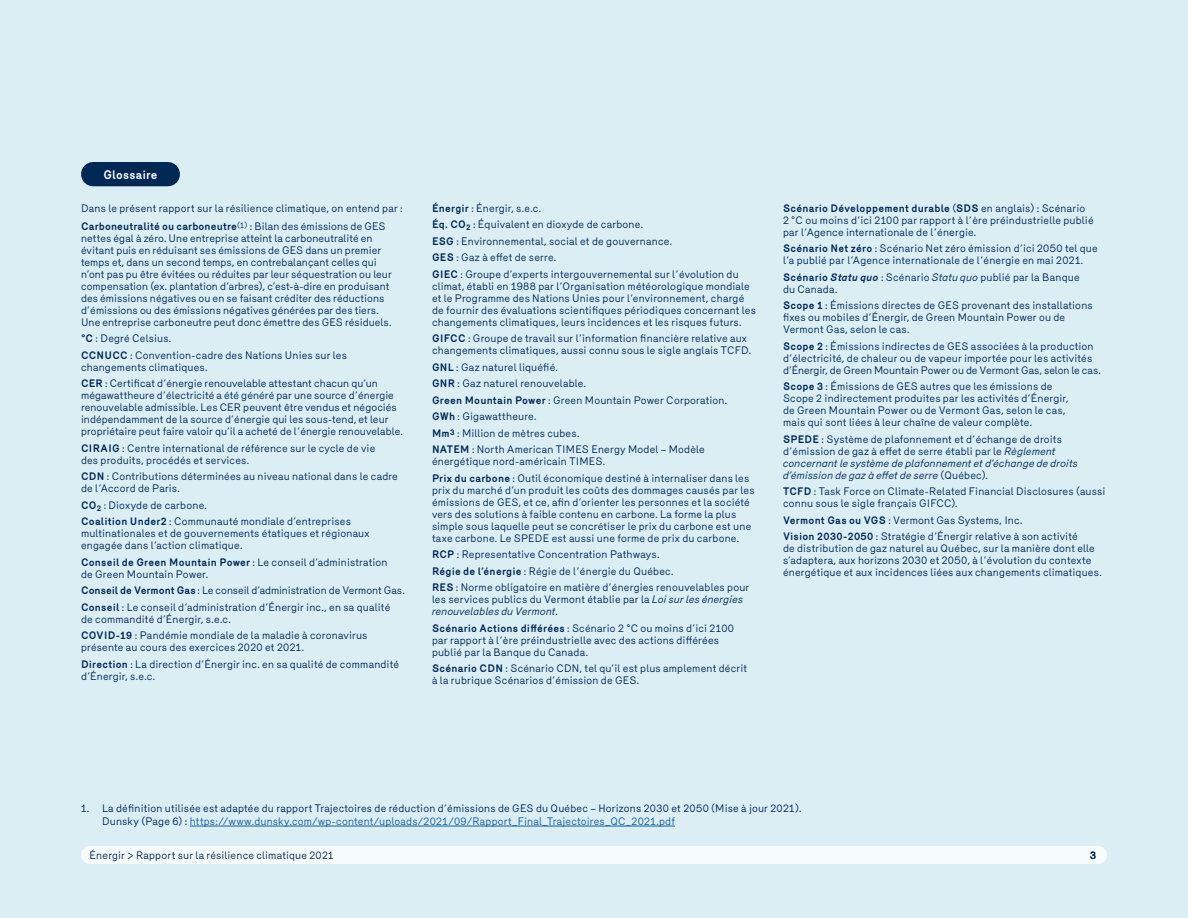
<style>
.page{position:relative;width:1188px;height:918px;background:#daeef4}
.page>*{position:absolute;margin:0;border:0;box-sizing:border-box;transform-origin:0 0}
.T3{font:700 12px "Merkury";letter-spacing:.015em;color:#fff}
.Texte{font:10.5px/12px "Merkury";letter-spacing:.015em;color:#002855}
.Note_bas_de_page{font:10.5px/13.5px "Merkury";letter-spacing:.02em;color:#002855}
.t1{font:500 10.5px "Merkury";color:#002855}
.s1{font-weight:700}
.s2{font-style:italic}
.s3{font-weight:700;font-style:italic}
.s4{color:#175d9e}
</style>
<div class="page">
<div style="left:90px;top:846px;width:1008px;height:18px;background:#f6fbfc"></div>
<div style="left:93px;top:162px;width:75px;height:24px;background:#002855"></div>
<hr style="left:190px;top:826px;width:485px;height:1px;background:#175d9e">
<p class="T3" style="left:103px;top:165px;width:56px">Glossaire</p>
<p class="Texte" style="left:81px;top:201px;width:323px">Dans le présent rapport sur la résilience climatique, on entend par :</p>
<p class="Texte" style="left:81px;top:219px;width:312px"><span class="s1">Carboneutralité ou carboneutre</span><sup>(1)</sup> : Bilan des émissions de GES nettes égal à zéro. Une entreprise atteint la carboneutralité en évitant puis en réduisant ses émissions de GES dans un premier temps et, dans un second temps, en contrebalançant celles qui n’ont pas pu être évitées ou réduites par leur séquestration ou leur compensation (ex. plantation d’arbres), c’est-à-dire en produisant des émissions négatives ou en se faisant créditer des réductions d’émissions ou des émissions négatives générées par des tiers.<br>Une entreprise carboneutre peut donc émettre des GES résiduels.</p>
<p class="Texte" style="left:81px;top:331px;width:92px"><span class="s1">°C</span> : Degré Celsius.</p>
<p class="Texte" style="left:81px;top:348px;width:268px"><span class="s1">CCNUCC</span> : Convention-cadre des Nations Unies sur les changements climatiques.</p>
<p class="Texte" style="left:81px;top:376px;width:323px"><span class="s1">CER</span> : Certificat d’énergie renouvelable attestant chacun qu’un mégawattheure d’électricité a été généré par une source d’énergie renouvelable admissible. Les CER peuvent être vendus et négociés indépendamment de la source d’énergie qui les sous-tend, et leur propriétaire peut faire valoir qu’il a acheté de l’énergie renouvelable.</p>
<p class="Texte" style="left:81px;top:441px;width:296px"><span class="s1">CIRAIG</span> : Centre international de référence sur le cycle de vie des produits, procédés et services.</p>
<p class="Texte" style="left:81px;top:469px;width:318px"><span class="s1">CDN</span> : Contributions déterminées au niveau national dans le cadre de l’Accord de Paris.</p>
<p class="Texte" style="left:81px;top:498px;width:127px"><span class="s1">CO</span><sub>2</sub> : Dioxyde de carbone.</p>
<p class="Texte" style="left:81px;top:514px;width:290px"><span class="s1">Coalition Under2</span> : Communauté mondiale d’entreprises multinationales et de gouvernements étatiques et régionaux engagée dans l’action climatique.</p>
<p class="Texte" style="left:81px;top:555px;width:308px"><span class="s1">Conseil de Green Mountain Power</span> : Le conseil d’administration de Green Mountain Power.</p>
<p class="Texte" style="left:81px;top:583px;width:325px"><span class="s1">Conseil de Vermont Gas</span> : Le conseil d’administration de Vermont Gas.</p>
<p class="Texte" style="left:81px;top:600px;width:311px"><span class="s1">Conseil</span> : Le conseil d’administration d’Énergir inc., en sa qualité de commandité d’Énergir, s.e.c.</p>
<p class="Texte" style="left:81px;top:628px;width:288px"><span class="s1">COVID-19</span> : Pandémie mondiale de la maladie à coronavirus présente au cours des exercices 2020 et 2021.</p>
<p class="Texte" style="left:81px;top:657px;width:320px"><span class="s1">Direction</span> : La direction d’Énergir inc. en sa qualité de commandité d’Énergir, s.e.c.</p>
<p class="Texte" style="left:432px;top:201px;width:111px"><span class="s1">Énergir</span> : Énergir, s.e.c.</p>
<p class="Texte" style="left:432px;top:217px;width:213px"><span class="s1">Éq. CO</span><sub>2</sub> : Équivalent en dioxyde de carbone.</p>
<p class="Texte" style="left:432px;top:234px;width:242px"><span class="s1">ESG</span> : Environnemental, social et de gouvernance.</p>
<p class="Texte" style="left:432px;top:250px;width:126px"><span class="s1">GES</span> : Gaz à effet de serre.</p>
<p class="Texte" style="left:432px;top:267px;width:326px"><span class="s1">GIEC</span> : Groupe d’experts intergouvernemental sur l’évolution du climat, établi en 1988 par l’Organisation météorologique mondiale et le Programme des Nations Unies pour l’environnement, chargé de fournir des évaluations scientifiques périodiques concernant les changements climatiques, leurs incidences et les risques futurs.</p>
<p class="Texte" style="left:432px;top:331px;width:321px"><span class="s1">GIFCC</span> : Groupe de travail sur l’information financière relative aux changements climatiques, aussi connu sous le sigle anglais TCFD.</p>
<p class="Texte" style="left:432px;top:360px;width:127px"><span class="s1">GNL</span> : Gaz naturel liquéfié.</p>
<p class="Texte" style="left:432px;top:376px;width:156px"><span class="s1">GNR</span> : Gaz naturel renouvelable.</p>
<p class="Texte" style="left:432px;top:393px;width:297px"><span class="s1">Green Mountain Power</span> : Green Mountain Power Corporation.</p>
<p class="Texte" style="left:432px;top:409px;width:106px"><span class="s1">GWh</span> : Gigawattheure.</p>
<p class="Texte" style="left:432px;top:426px;width:149px"><span class="s1">Mm</span><sup>3</sup> : Million de mètres cubes.</p>
<p class="Texte" style="left:432px;top:442px;width:274px"><span class="s1">NATEM</span> : North American TIMES Energy Model – Modèle énergétique nord-américain TIMES.</p>
<p class="Texte" style="left:432px;top:471px;width:324px"><span class="s1">Prix du carbone</span> : Outil économique destiné à internaliser dans les prix du marché d’un produit les coûts des dommages causés par les émissions de GES, et ce, afin d’orienter les personnes et la société vers des solutions à faible contenu en carbone. La forme la plus simple sous laquelle peut se concrétiser le prix du carbone est une taxe carbone. Le SPEDE est aussi une forme de prix du carbone.</p>
<p class="Texte" style="left:432px;top:547px;width:229px"><span class="s1">RCP</span> : Representative Concentration Pathways.</p>
<p class="Texte" style="left:432px;top:564px;width:243px"><span class="s1">Régie de l’énergie</span> : Régie de l’énergie du Québec.</p>
<p class="Texte" style="left:432px;top:580px;width:319px"><span class="s1">RES</span> : Norme obligatoire en matière d’énergies renouvelables pour les services publics du Vermont établie par la <span class="s2">Loi sur les énergies renouvelables du Vermont</span>.</p>
<p class="Texte" style="left:432px;top:621px;width:304px"><span class="s1">Scénario Actions différées</span> : Scénario 2 °C ou moins d’ici 2100 par rapport à l’ère préindustrielle avec des actions différées publié par la Banque du Canada.</p>
<p class="Texte" style="left:432px;top:661px;width:317px"><span class="s1">Scénario CDN</span> : Scénario CDN, tel qu’il est plus amplement décrit à la rubrique Scénarios d’émission de GES.</p>
<p class="Texte" style="left:783px;top:201px;width:312px"><span class="s1">Scénario Développement durable</span> (<span class="s1">SDS</span> en anglais) : Scénario<br>2 °C ou moins d’ici 2100 par rapport à l’ère préindustrielle publié par l’Agence internationale de l’énergie.</p>
<p class="Texte" style="left:783px;top:241px;width:316px"><span class="s1">Scénario Net zéro</span> : Scénario Net zéro émission d’ici 2050 tel que l’a publié par l’Agence internationale de l’énergie en mai 2021.</p>
<p class="Texte" style="left:783px;top:270px;width:298px"><span class="s1">Scénario</span> <span class="s3">Statu quo</span> : Scénario <span class="s2">Statu quo</span> publié par la Banque du Canada.</p>
<p class="Texte" style="left:783px;top:298px;width:311px"><span class="s1">Scope 1</span> : Émissions directes de GES provenant des installations fixes ou mobiles d’Énergir, de Green Mountain Power ou de<br>Vermont Gas, selon le cas.</p>
<p class="Texte" style="left:783px;top:339px;width:319px"><span class="s1">Scope 2</span> : Émissions indirectes de GES associées à la production d’électricité, de chaleur ou de vapeur importée pour les activités d’Énergir, de Green Mountain Power ou de Vermont Gas, selon le cas.</p>
<p class="Texte" style="left:783px;top:379px;width:287px"><span class="s1">Scope 3</span> : Émissions de GES autres que les émissions de Scope 2 indirectement produites par les activités d’Énergir, de Green Mountain Power ou de Vermont Gas, selon le cas, mais qui sont liées à leur chaîne de valeur complète.</p>
<p class="Texte" style="left:783px;top:432px;width:296px"><span class="s1">SPEDE</span> : Système de plafonnement et d’échange de droits d’émission de gaz à effet de serre établi par le <span class="s2">Règlement concernant le système de plafonnement et d’échange de droits d’émission de gaz à effet de serre</span> (Québec).</p>
<p class="Texte" style="left:783px;top:484px;width:324px"><span class="s1">TCFD</span> : Task Force on Climate-Related Financial Disclosures (aussi connu sous le sigle français GIFCC).</p>
<p class="Texte" style="left:783px;top:513px;width:241px"><span class="s1">Vermont Gas ou VGS</span> : Vermont Gas Systems, Inc.</p>
<p class="Texte" style="left:783px;top:529px;width:320px"><span class="s1">Vision 2030-2050</span> : Stratégie d’Énergir relative à son activité<br>de distribution de gaz naturel au Québec, sur la manière dont elle s’adaptera, aux horizons 2030 et 2050, à l’évolution du contexte énergétique et aux incidences liées aux changements climatiques.</p>
<p class="Note_bas_de_page" style="left:102px;top:800px;width:701px;text-indent:-21px">1. La définition utilisée est adaptée du rapport Trajectoires de réduction d’émissions de GES du Québec – Horizons 2030 et 2050 (Mise à jour 2021).<br>Dunsky (Page 6) : <span class="s4">https://www.dunsky.com/wp-content/uploads/2021/09/Rapport_Final_Trajectoires_QC_2021.pdf</span></p>
<p class="Texte" style="left:90px;top:848px;width:246px">Énergir &gt; Rapport sur la résilience climatique 2021</p>
<p class="t1" style="left:1090px;top:847px;width:8px">3</p>
</div>
